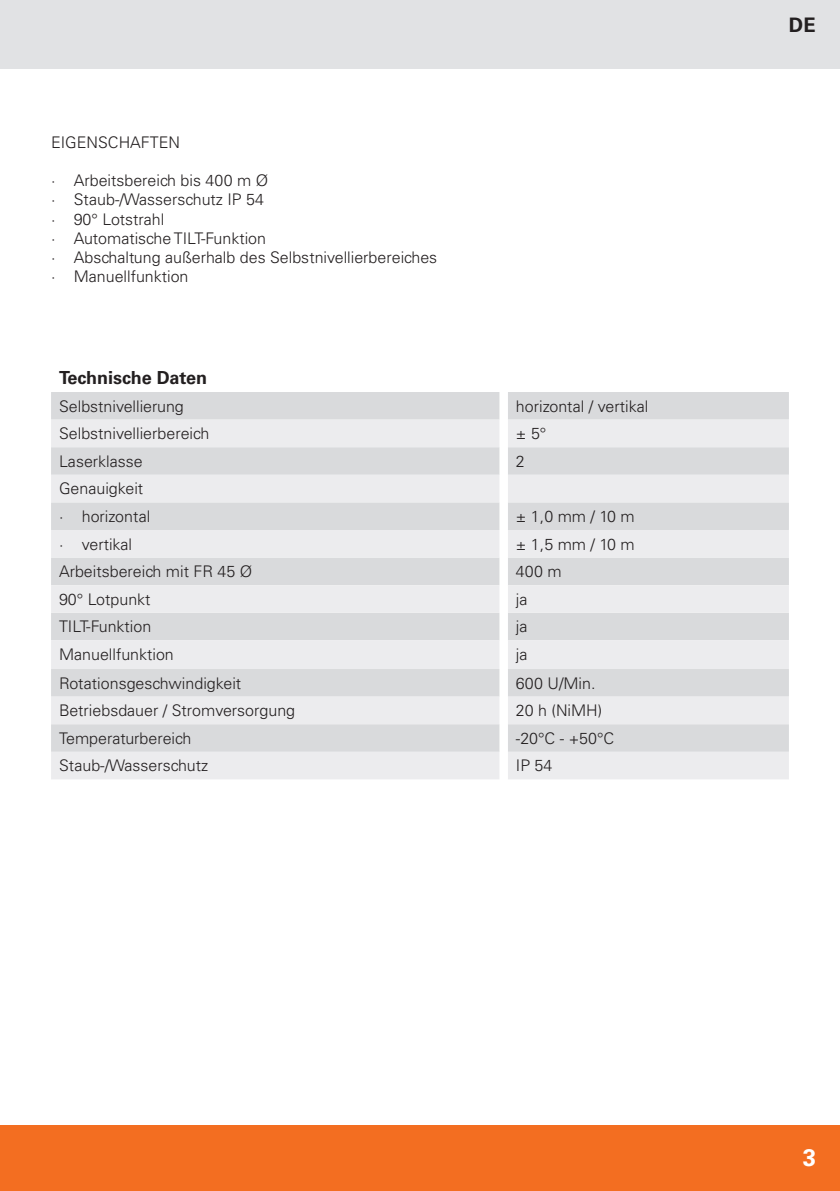
<style>
.page{position:relative;width:840px;height:1191px;background:#fff}
.page>*{position:absolute;margin:0;border:0;box-sizing:border-box;transform-origin:0 0}
.t1{font:700 24px "Univers LT Std";color:#fff}
.t2{font:700 20px "Univers LT Std";color:#231f20}
.t3{font:700 18px "Univers LT Std";color:#231f20}
.t4{font:300 16px/19.2px "Univers LT Std";color:#231f20}
</style>
<div class="page">
<div style="left:0;top:1125px;width:839px;height:66px;background:#f36e21"></div>
<div style="left:0;top:0;width:839px;height:68px;background:#e1e2e4"></div>
<div style="left:51px;top:392px;width:737px;height:27px;background:#d9dadc"></div>
<svg style="left:51px;top:419px;width:737px;height:360px;fill:#ececee"></svg>
<p class="t4" style="left:51px;top:132px;width:130px">EIGENSCHAFTEN</p>
<p class="t4" style="left:51px;top:171px;width:387px">· Arbeitsbereich bis 400 m Ø<br>· Staub-/Wasserschutz IP 54<br>· 90° Lotstrahl<br>· Automatische TILT-Funktion<br>· Abschaltung außerhalb des Selbstnivellierbereiches · Manuellfunktion</p>
<p class="t3" style="left:59px;top:367px;width:149px">Technische Daten</p>
<p class="t4" style="left:59px;top:396px;width:126px">Selbstnivellierung</p>
<p class="t4" style="left:515px;top:396px;width:134px">horizontal / vertikal</p>
<p class="t4" style="left:59px;top:424px;width:152px">Selbstnivellierbereich</p>
<p class="t4" style="left:515px;top:424px;width:32px">± 5°</p>
<p class="t4" style="left:59px;top:451px;width:85px">Laserklasse</p>
<p class="t4" style="left:515px;top:451px;width:10px">2</p>
<p class="t4" style="left:59px;top:475px;width:93px;line-height:27.6px">Genauigkeit · horizontal</p>
<p class="t4" style="left:515px;top:507px;width:120px">± 1,0 mm / 10 m</p>
<p class="t4" style="left:59px;top:534px;width:75px">· vertikal</p>
<p class="t4" style="left:515px;top:534px;width:120px">± 1,5 mm / 10 m</p>
<p class="t4" style="left:59px;top:562px;width:195px">Arbeitsbereich mit FR 45 Ø</p>
<p class="t4" style="left:515px;top:562px;width:47px">400 m</p>
<p class="t4" style="left:59px;top:589px;width:93px">90° Lotpunkt</p>
<p class="t4" style="left:515px;top:589px;width:13px">ja</p>
<p class="t4" style="left:59px;top:617px;width:94px">TILT-Funktion</p>
<p class="t4" style="left:515px;top:617px;width:13px">ja</p>
<p class="t4" style="left:59px;top:644px;width:116px">Manuellfunktion</p>
<p class="t4" style="left:515px;top:644px;width:13px">ja</p>
<p class="t4" style="left:59px;top:673px;width:184px">Rotationsgeschwindigkeit</p>
<p class="t4" style="left:515px;top:673px;width:81px">600 U/Min.</p>
<p class="t4" style="left:59px;top:701px;width:237px">Betriebsdauer / Stromversorgung</p>
<p class="t4" style="left:515px;top:701px;width:88px">20 h (NiMH)</p>
<p class="t4" style="left:59px;top:728px;width:134px">Temperaturbereich</p>
<p class="t4" style="left:515px;top:728px;width:100px">-20°C - +50°C</p>
<p class="t4" style="left:59px;top:756px;width:151px">Staub-/Wasserschutz</p>
<p class="t4" style="left:515px;top:756px;width:38px">IP 54</p>
<p class="t2" style="left:788px;top:13px;width:28px">DE</p>
<h1 class="t1" style="left:802px;top:1143px;width:15px">3</h1>
</div>
